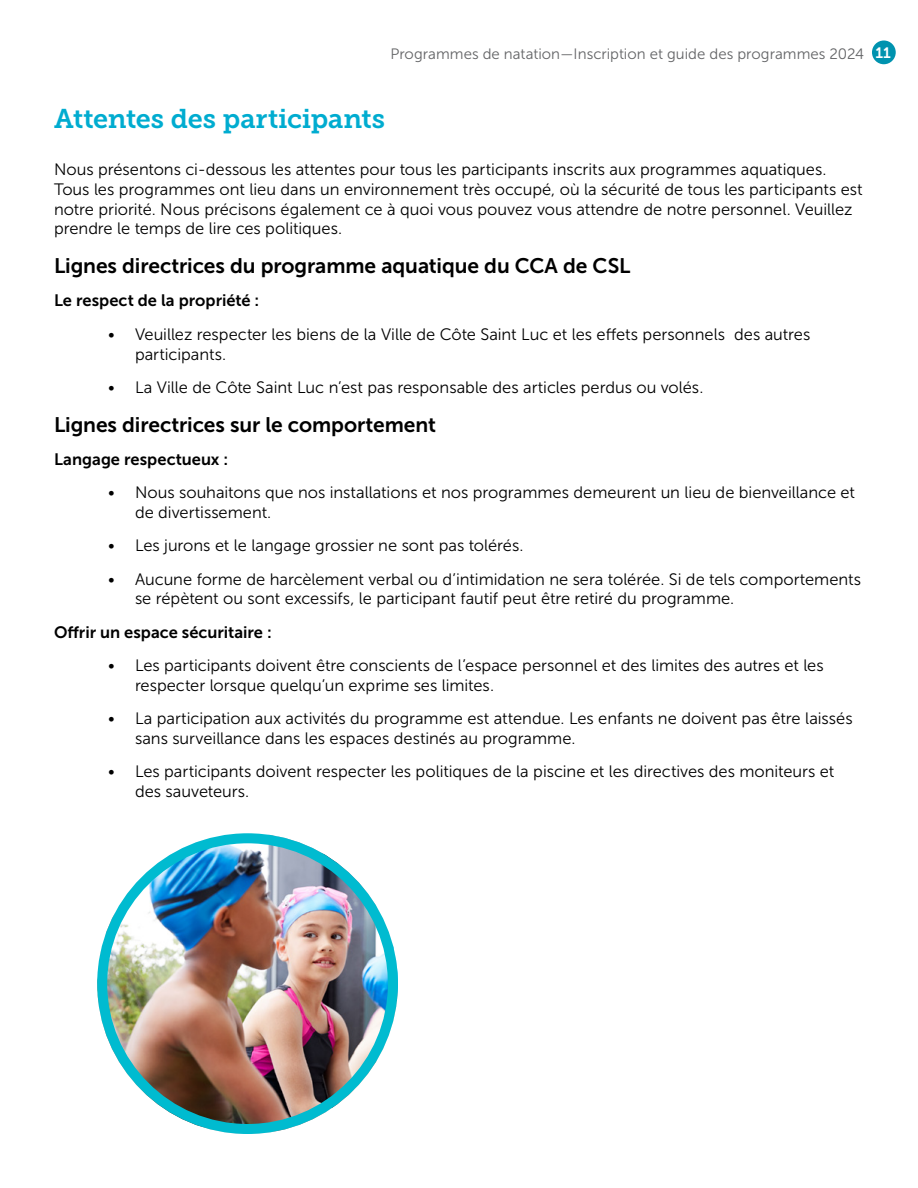
<style>
.page{position:relative;width:918px;height:1188px;background:#fff}
.page>*{position:absolute;margin:0;border:0;box-sizing:border-box;transform-origin:0 0}
.Headers{font:27px "Museo Slab 700";letter-spacing:-.005em;color:#00acd0}
.Subheads{font:21px "Museo Sans 700";letter-spacing:-.005em;color:#000}
.Paragraphs{font:16.5px/19.8px "Museo Sans 300";color:#000}
.Paragraphs-2{font:16.5px "Museo Sans 700";color:#000}
.t1{font:15px "Museo Sans 300";color:#636466}
.s1{font-family:"Museo Sans 700";color:#fff}
</style>
<div class="page">
<img style="left:97px;top:833px;width:301px;height:301px;border-radius:150px">
<div style="left:97px;top:833px;width:301px;height:301px;border:10px solid #00bbd0;border-radius:50%"></div>
<div style="left:872px;top:41px;width:24px;height:23px;background:#0093af;border-radius:50%"></div>
<p class="t1" style="left:390px;top:46px;width:502px">Programmes de natation—Inscription et guide des programmes 2024 <span class="s1">11</span></p>
<p class="Headers" style="left:54px;top:104px;width:333px">Attentes des participants</p>
<p class="Paragraphs" style="left:54px;top:160px;width:810px">Nous présentons ci-dessous les attentes pour tous les participants inscrits aux programmes aquatiques.<br>Tous les programmes ont lieu dans un environnement très occupé, où la sécurité de tous les participants est notre priorité. Nous précisons également ce à quoi vous pouvez vous attendre de notre personnel. Veuillez prendre le temps de lire ces politiques.</p>
<p class="Subheads" style="left:54px;top:254px;width:578px">Lignes directrices du programme aquatique du CCA de CSL</p>
<p class="Paragraphs-2" style="left:54px;top:292px;width:207px">Le respect de la propriété :</p>
<p class="Paragraphs" style="left:135px;top:324px;width:677px;text-indent:-27px">• Veuillez respecter les biens de la Ville de Côte Saint Luc et les effets personnels des autres participants.</p>
<p class="Paragraphs" style="left:108px;top:377px;width:597px">• La Ville de Côte Saint Luc n’est pas responsable des articles perdus ou volés.</p>
<p class="Subheads" style="left:54px;top:413px;width:383px">Lignes directrices sur le comportement</p>
<p class="Paragraphs-2" style="left:54px;top:450px;width:176px">Langage respectueux :</p>
<p class="Paragraphs" style="left:135px;top:483px;width:722px;text-indent:-27px">• Nous souhaitons que nos installations et nos programmes demeurent un lieu de bienveillance et de divertissement.</p>
<p class="Paragraphs" style="left:108px;top:536px;width:417px">• Les jurons et le langage grossier ne sont pas tolérés.</p>
<p class="Paragraphs" style="left:135px;top:569px;width:728px;text-indent:-27px">• Aucune forme de harcèlement verbal ou d’intimidation ne sera tolérée. Si de tels comportements se répètent ou sont excessifs, le participant fautif peut être retiré du programme.</p>
<p class="Paragraphs-2" style="left:54px;top:623px;width:219px">Offrir un espace sécuritaire :</p>
<p class="Paragraphs" style="left:135px;top:655px;width:690px;text-indent:-27px">• Les participants doivent être conscients de l’espace personnel et des limites des autres et les respecter lorsque quelqu’un exprime ses limites.</p>
<p class="Paragraphs" style="left:135px;top:709px;width:719px;text-indent:-27px">• La participation aux activités du programme est attendue. Les enfants ne doivent pas être laissés sans surveillance dans les espaces destinés au programme.</p>
<p class="Paragraphs" style="left:135px;top:762px;width:701px;text-indent:-27px">• Les participants doivent respecter les politiques de la piscine et les directives des moniteurs et des sauveteurs.</p>
</div>
